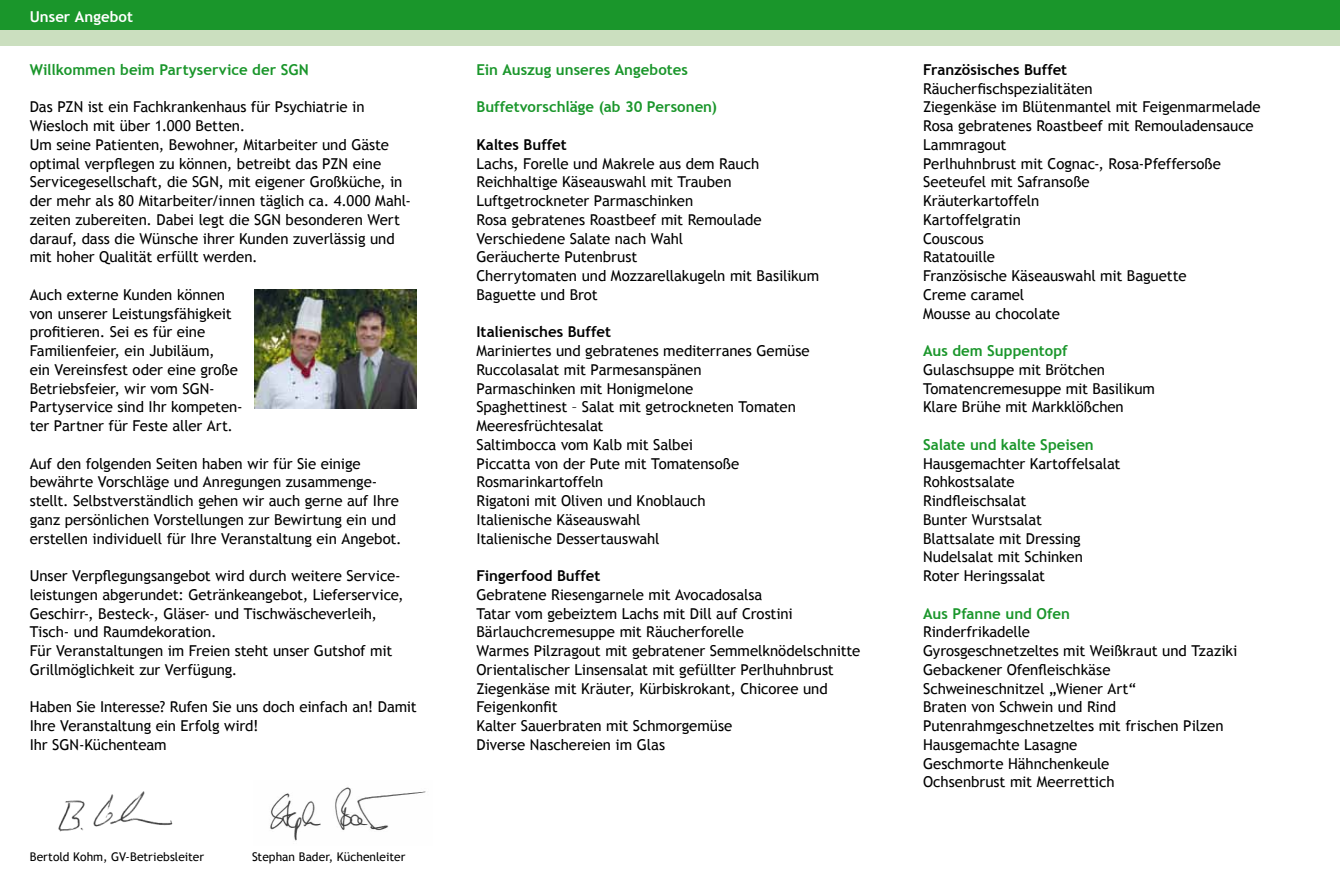
<style>
.page{position:relative;width:1340px;height:893px;background:#fff}
.page>*{position:absolute;margin:0;border:0;box-sizing:border-box;transform-origin:0 0}
.t1{font:15px/18.8px "Trebuchet MS";letter-spacing:-.005em;color:#000}
.t2{font:700 15px "Trebuchet MS";color:#1a962b}
.t3{font:700 15px "Trebuchet MS";color:#000}
.t4{font:700 15px "Trebuchet MS";letter-spacing:.005em;color:#fff}
.t5{font:12px "Trebuchet MS";color:#000}
</style>
<div class="page">
<div style="left:0;top:29px;width:1339px;height:17px;background:#cbdfbf"></div>
<div style="left:0;top:0;width:1339px;height:30px;background:#1a962b"></div>
<img style="left:58px;top:791px;width:115px;height:41px">
<img style="left:270px;top:787px;width:156px;height:54px">
<img style="left:254px;top:289px;width:163px;height:119px">
<p class="t4" style="left:30px;top:7px;width:105px">Unser Angebot</p>
<p class="t2" style="left:30px;top:60px;width:280px">Willkommen beim Partyservice der SGN</p>
<p class="t1" style="left:30px;top:98px;width:383px">Das PZN ist ein Fachkrankenhaus für Psychiatrie in Wiesloch mit über 1.000 Betten.<br>Um seine Patienten, Bewohner, Mitarbeiter und Gäste optimal verpflegen zu können, betreibt das PZN eine Servicegesellschaft, die SGN, mit eigener Großküche, in der mehr als 80 Mitarbeiter/innen täglich ca. 4.000 Mahl&shy;zeiten zubereiten. Dabei legt die SGN besonderen Wert darauf, dass die Wünsche ihrer Kunden zuverlässig und mit hoher Qualität erfüllt werden.</p>
<p class="t1" style="left:30px;top:285px;width:214px">Auch externe Kunden können von unserer Leistungsfähigkeit profitieren. Sei es für eine<br>Familienfeier, ein Jubiläum,<br>ein Vereinsfest oder eine große<br>Betriebsfeier, wir vom SGN-<br>Partyservice sind Ihr kompeten&shy;ter Partner für Feste aller Art.</p>
<p class="t1" style="left:30px;top:454px;width:373px">Auf den folgenden Seiten haben wir für Sie einige bewährte Vorschläge und Anregungen zusammenge&shy;stellt. Selbstverständlich gehen wir auch gerne auf Ihre ganz persönlichen Vorstellungen zur Bewirtung ein und erstellen individuell für Ihre Veranstaltung ein Angebot.</p>
<p class="t1" style="left:30px;top:567px;width:375px">Unser Verpflegungsangebot wird durch weitere Service&shy;leistungen abgerundet: Getränkeangebot, Lieferservice, Geschirr-, Besteck-, Gläser- und Tischwäscheverleih, Tisch- und Raumdekoration.<br>Für Veranstaltungen im Freien steht unser Gutshof mit Grillmöglichkeit zur Verfügung.</p>
<p class="t1" style="left:30px;top:698px;width:388px">Haben Sie Interesse? Rufen Sie uns doch einfach an! Damit<br>Ihre Veranstaltung ein Erfolg wird!<br>Ihr SGN-Küchenteam</p>
<p class="t5" style="left:30px;top:850px;width:176px">Bertold Kohm, GV-Betriebsleiter</p>
<p class="t5" style="left:252px;top:850px;width:155px">Stephan Bader, Küchenleiter</p>
<p class="t2" style="left:476px;top:60px;width:213px">Ein Auszug unseres Angebotes</p>
<p class="t2" style="left:476px;top:98px;width:242px">Buffetvorschläge (ab 30 Personen)</p>
<p class="t3" style="left:476px;top:135px;width:92px">Kaltes Buffet</p>
<p class="t1" style="left:476px;top:154px;width:344px">Lachs, Forelle und Makrele aus dem Rauch Reichhaltige Käseauswahl mit Trauben Luftgetrockneter Parmaschinken<br>Rosa gebratenes Roastbeef mit Remoulade Verschiedene Salate nach Wahl<br>Geräucherte Putenbrust<br>Cherrytomaten und Mozzarellakugeln mit Basilikum Baguette und Brot</p>
<p class="t3" style="left:476px;top:323px;width:136px">Italienisches Buffet</p>
<p class="t1" style="left:476px;top:342px;width:335px">Mariniertes und gebratenes mediterranes Gemüse Ruccolasalat mit Parmesanspänen<br>Parmaschinken mit Honigmelone<br>Spaghettinest – Salat mit getrockneten Tomaten Meeresfrüchtesalat<br>Saltimbocca vom Kalb mit Salbei<br>Piccatta von der Pute mit Tomatensoße Rosmarinkartoffeln<br>Rigatoni mit Oliven und Knoblauch<br>Italienische Käseauswahl<br>Italienische Dessertauswahl</p>
<p class="t3" style="left:476px;top:566px;width:125px">Fingerfood Buffet</p>
<p class="t1" style="left:476px;top:585px;width:385px">Gebratene Riesengarnele mit Avocadosalsa<br>Tatar vom gebeiztem Lachs mit Dill auf Crostini Bärlauchcremesuppe mit Räucherforelle<br>Warmes Pilzragout mit gebratener Semmelknödelschnitte Orientalischer Linsensalat mit gefüllter Perlhuhnbrust Ziegenkäse mit Kräuter, Kürbiskrokant, Chicoree und Feigenkonfit<br>Kalter Sauerbraten mit Schmorgemüse<br>Diverse Naschereien im Glas</p>
<p class="t3" style="left:923px;top:60px;width:146px">Französisches Buffet</p>
<p class="t1" style="left:923px;top:79px;width:339px">Räucherfischspezialitäten<br>Ziegenkäse im Blütenmantel mit Feigenmarmelade<br>Rosa gebratenes Roastbeef mit Remouladensauce<br>Lammragout<br>Perlhuhnbrust mit Cognac-, Rosa-Pfeffersoße<br>Seeteufel mit Safransoße<br>Kräuterkartoffeln<br>Kartoffelgratin<br>Couscous<br>Ratatouille<br>Französische Käseauswahl mit Baguette<br>Creme caramel<br>Mousse au chocolate</p>
<p class="t2" style="left:923px;top:341px;width:146px">Aus dem Suppentopf</p>
<p class="t1" style="left:923px;top:360px;width:233px">Gulaschsuppe mit Brötchen<br>Tomatencremesuppe mit Basilikum<br>Klare Brühe mit Markklößchen</p>
<p class="t2" style="left:923px;top:435px;width:172px">Salate und kalte Speisen</p>
<p class="t1" style="left:923px;top:454px;width:199px">Hausgemachter Kartoffelsalat<br>Rohkostsalate<br>Rindfleischsalat<br>Bunter Wurstsalat<br>Blattsalate mit Dressing<br>Nudelsalat mit Schinken<br>Roter Heringssalat</p>
<p class="t2" style="left:923px;top:604px;width:148px">Aus Pfanne und Ofen</p>
<p class="t1" style="left:923px;top:623px;width:316px">Rinderfrikadelle<br>Gyrosgeschnetzeltes mit Weißkraut und Tzaziki<br>Gebackener Ofenfleischkäse<br>Schweineschnitzel „Wiener Art“<br>Braten von Schwein und Rind<br>Putenrahmgeschnetzeltes mit frischen Pilzen<br>Hausgemachte Lasagne<br>Geschmorte Hähnchenkeule<br>Ochsenbrust mit Meerrettich</p>
</div>
